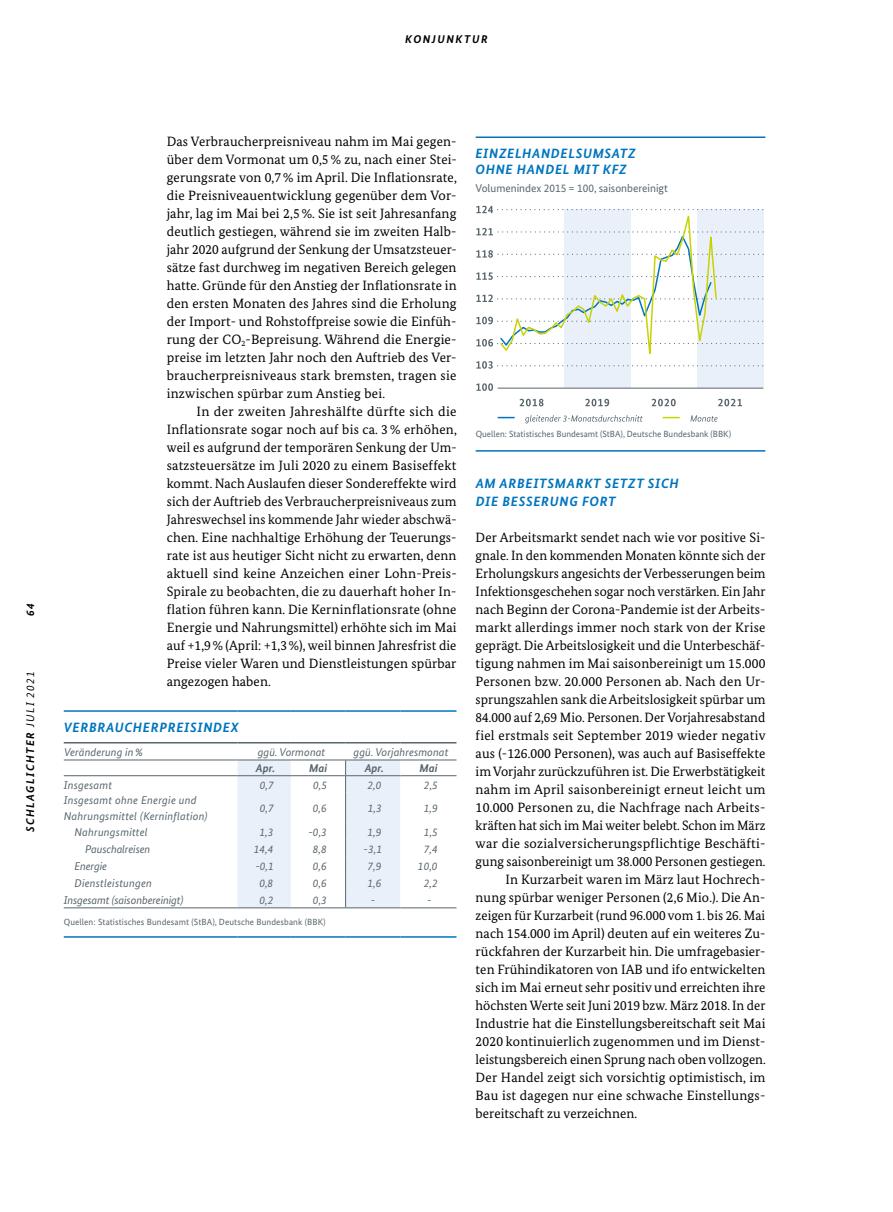
<style>
.page{position:relative;width:893px;height:1212px;background:#fff}
.page>*{position:absolute;margin:0;border:0;box-sizing:border-box;transform-origin:0 0}
.t1{font:13.5px/18px "Bundes Serif";letter-spacing:.005em;color:#000;text-align:justify}
.t2{font:italic 700 13.5px/18px "Bundes Sans";letter-spacing:.05em;color:#0075be}
.t3{font:italic 11.25px/15.8px "Bundes Sans";letter-spacing:.01em;color:#57666d}
.t4{font:italic 11.25px "Bundes Sans";letter-spacing:-.01em;color:#57666d}
.t5{font:11.25px "Bundes Sans";color:#57666d}
.t6{font:italic 700 11.25px "Bundes Sans";letter-spacing:.135em;color:#000}
.t7{font:italic 700 11.25px "Bundes Sans";letter-spacing:.005em;color:#57666d}
.t8{font:9px "Bundes Sans";color:#57666d}
.s1{font-weight:400}
</style>
<div class="page">
<hr style="left:64px;top:710px;width:174px;height:2px;background:#0075be">
<hr style="left:238px;top:710px;width:53px;height:2px;background:#0075be">
<hr style="left:291px;top:710px;width:55px;height:2px;background:#0075be">
<hr style="left:346px;top:710px;width:54px;height:2px;background:#0075be">
<hr style="left:400px;top:710px;width:56px;height:2px;background:#0075be">
<hr style="left:64px;top:936px;width:174px;height:2px;background:#0075be">
<hr style="left:238px;top:936px;width:53px;height:2px;background:#0075be">
<hr style="left:291px;top:936px;width:55px;height:2px;background:#0075be">
<hr style="left:346px;top:936px;width:54px;height:2px;background:#0075be">
<hr style="left:400px;top:936px;width:56px;height:2px;background:#0075be">
<svg style="left:64px;top:711px;width:392px;height:196px"></svg>
<hr style="left:64px;top:907px;width:174px;height:1px;background:#57666d">
<hr style="left:238px;top:907px;width:53px;height:1px;background:#57666d">
<hr style="left:291px;top:907px;width:55px;height:1px;background:#57666d">
<hr style="left:346px;top:907px;width:54px;height:1px;background:#57666d">
<hr style="left:400px;top:907px;width:56px;height:1px;background:#57666d">
<div style="left:564px;top:210px;width:66px;height:178px;background:#e9f0fa"></div>
<div style="left:697px;top:210px;width:66px;height:178px;background:#e9f0fa"></div>
<hr style="left:498px;top:388px;width:265px;height:1px;background:#57666d">
<svg style="left:498px;top:417px;width:17px;height:1px"></svg>
<svg style="left:663px;top:417px;width:17px;height:1px"></svg>
<svg style="left:525px;top:415px;width:118px;height:8px"></svg>
<svg style="left:690px;top:415px;width:27px;height:7px"></svg>
<svg style="left:585px;top:399px;width:24px;height:7px"></svg>
<svg style="left:520px;top:399px;width:23px;height:7px"></svg>
<svg style="left:652px;top:399px;width:24px;height:7px"></svg>
<svg style="left:718px;top:399px;width:24px;height:7px"></svg>
<svg style="left:476px;top:206px;width:288px;height:168px"></svg>
<svg style="left:476px;top:383px;width:17px;height:8px"></svg>
<hr style="left:476px;top:136px;width:289px;height:2px;background:#0075be">
<hr style="left:476px;top:450px;width:289px;height:2px;background:#0075be">
<p class="t6" style="left:405px;top:32px;width:84px">KONJUNKTUR</p>
<p class="t6" style="left:24px;top:616px;width:14px;rotate:-90deg">64</p>
<p class="t6" style="left:24px;top:832px;width:162px;rotate:-90deg">SCHLAGLICHTER <span class="s1">JULI 2021</span></p>
<p class="t1" style="left:167px;top:132px;width:292px">Das Verbraucherpreisniveau nahm im Mai gegen&shy;über dem Vormonat um 0,5% zu, nach einer Stei&shy;gerungsrate von 0,7% im April. Die Inflationsrate, die Preisniveauentwicklung gegenüber dem Vor&shy;jahr, lag im Mai bei 2,5%. Sie ist seit Jahresanfang deutlich gestiegen, während sie im zweiten Halb&shy;jahr 2020 aufgrund der Senkung der Umsatzsteuer&shy;sätze fast durchweg im negativen Bereich gelegen hatte. Gründe für den Anstieg der Inflationsrate in den ersten Monaten des Jahres sind die Erholung der Import- und Rohstoffpreise sowie die Einfüh&shy;rung der CO<sub>2</sub>-Bepreisung. Während die Energie&shy;preise im letzten Jahr noch den Auftrieb des Ver&shy;braucherpreisniveaus stark bremsten, tragen sie inzwischen spürbar zum Anstieg bei.</p>
<p class="t1" style="left:167px;top:402px;width:292px;text-indent:30px">In der zweiten Jahreshälfte dürfte sich die Inflationsrate sogar noch auf bis ca. 3 % erhöhen, weil es aufgrund der temporären Senkung der Um&shy;satzsteuersätze im Juli 2020 zu einem Basiseffekt kommt. Nach Auslaufen dieser Sondereffekte wird sich der Auftrieb des Verbraucherpreisniveaus zum Jahreswechsel ins kommende Jahr wieder abschwä&shy;chen. Eine nachhaltige Erhöhung der Teuerungs&shy;rate ist aus heutiger Sicht nicht zu erwarten, denn aktuell sind keine Anzeichen einer Lohn-Preis-Spirale zu beobachten, die zu dauerhaft hoher In&shy;flation führen kann. Die Kerninflationsrate (ohne Energie und Nahrungsmittel) erhöhte sich im Mai auf +1,9% (April: +1,3%), weil binnen Jahresfrist die Preise vieler Waren und Dienstleistungen spürbar angezogen haben.</p>
<p class="t2" style="left:64px;top:718px;width:176px">VERBRAUCHERPREISINDEX</p>
<p class="t3" style="left:64px;top:744px;width:80px">Veränderung in%</p>
<p class="t3" style="left:258px;top:744px;width:69px">ggü. Vormonat</p>
<p class="t3" style="left:354px;top:744px;width:96px">ggü. Vorjahresmonat</p>
<p class="t7" style="left:256px;top:761px;width:21px">Apr.</p>
<p class="t7" style="left:309px;top:761px;width:20px">Mai</p>
<p class="t7" style="left:365px;top:761px;width:21px">Apr.</p>
<p class="t7" style="left:419px;top:761px;width:20px">Mai</p>
<p class="t3" style="left:64px;top:777px;width:50px">Insgesamt</p>
<p class="t3" style="left:260px;top:777px;width:15px">0,7</p>
<p class="t3" style="left:313px;top:777px;width:15px">0,5</p>
<p class="t3" style="left:367px;top:777px;width:15px">2,0</p>
<p class="t3" style="left:424px;top:777px;width:15px">2,5</p>
<p class="t3" style="left:64px;top:792px;width:145px">Insgesamt ohne Energie und<br>Nahrungsmittel (Kerninflation)</p>
<p class="t3" style="left:260px;top:800px;width:15px">0,7</p>
<p class="t3" style="left:313px;top:800px;width:15px">0,6</p>
<p class="t3" style="left:368px;top:800px;width:15px">1,3</p>
<p class="t3" style="left:424px;top:800px;width:15px">1,9</p>
<p class="t3" style="left:74px;top:824px;width:75px">Nahrungsmittel</p>
<p class="t3" style="left:259px;top:824px;width:15px">1,3</p>
<p class="t3" style="left:308px;top:824px;width:20px">-0,3</p>
<p class="t3" style="left:368px;top:824px;width:15px">1,9</p>
<p class="t3" style="left:424px;top:824px;width:15px">1,5</p>
<p class="t4" style="left:85px;top:842px;width:67px">Pauschalreisen</p>
<p class="t3" style="left:254px;top:841px;width:21px">14,4</p>
<p class="t3" style="left:313px;top:841px;width:15px">8,8</p>
<p class="t3" style="left:364px;top:841px;width:20px">-3,1</p>
<p class="t3" style="left:424px;top:841px;width:15px">7,4</p>
<p class="t4" style="left:74px;top:859px;width:34px">Energie</p>
<p class="t3" style="left:255px;top:858px;width:20px">-0,1</p>
<p class="t3" style="left:313px;top:858px;width:15px">0,6</p>
<p class="t3" style="left:368px;top:858px;width:15px">7,9</p>
<p class="t3" style="left:418px;top:858px;width:21px">10,0</p>
<p class="t3" style="left:74px;top:875px;width:79px">Dienstleistungen</p>
<p class="t3" style="left:259px;top:875px;width:15px">0,8</p>
<p class="t3" style="left:313px;top:875px;width:15px">0,6</p>
<p class="t3" style="left:368px;top:875px;width:15px">1,6</p>
<p class="t3" style="left:424px;top:875px;width:15px">2,2</p>
<p class="t4" style="left:64px;top:893px;width:121px">Insgesamt (saisonbereinigt)</p>
<p class="t3" style="left:260px;top:892px;width:15px">0,2</p>
<p class="t3" style="left:313px;top:892px;width:15px">0,3</p>
<p class="t3" style="left:371px;top:892px;width:6px">-</p>
<p class="t3" style="left:427px;top:892px;width:6px">-</p>
<p class="t8" style="left:64px;top:917px;width:263px">Quellen: Statistisches Bundesamt (StBA), Deutsche Bundesbank (BBK)</p>
<p class="t2" style="left:475px;top:145px;width:162px;line-height:16.2px">EINZELHANDELSUMSATZ<br>OHNE HANDEL MIT KFZ</p>
<p class="t5" style="left:475px;top:181px;width:194px">Volumenindex 2015 = 100, saisonbereinigt</p>
<p class="t8" style="left:476px;top:429px;width:257px">Quellen: Statistisches Bundesamt (StBA), Deutsche Bundesbank (BBK)</p>
<p class="t2" style="left:476px;top:474px;width:205px">AM ARBEITSMARKT SETZT SICH<br>DIE BESSERUNG FORT</p>
<p class="t1" style="left:476px;top:528px;width:291px">Der Arbeitsmarkt sendet nach wie vor positive Si-</p>
<p class="t1" style="left:476px;top:546px;width:291px">gnale. In den kommenden Monaten könnte sich der</p>
<p class="t1" style="left:476px;top:564px;width:291px">Erholungskurs angesichts der Verbesserungen beim</p>
<p class="t1" style="left:476px;top:582px;width:291px">Infektionsgeschehen sogar noch verstärken. Ein Jahr</p>
<p class="t1" style="left:476px;top:600px;width:291px">nach Beginn der Corona-Pandemie ist der Arbeits-</p>
<p class="t1" style="left:476px;top:618px;width:291px">markt allerdings immer noch stark von der Krise</p>
<p class="t1" style="left:476px;top:636px;width:291px">geprägt. Die Arbeitslosigkeit und die Unterbeschäf-</p>
<p class="t1" style="left:476px;top:654px;width:291px">tigung nahmen im Mai saisonbereinigt um 15.000</p>
<p class="t1" style="left:476px;top:672px;width:291px">Personen bzw. 20.000 Personen ab. Nach den Ur-</p>
<p class="t1" style="left:476px;top:690px;width:291px">sprungszahlen sank die Arbeitslosigkeit spürbar um</p>
<p class="t1" style="left:476px;top:708px;width:291px">84.000 auf 2,69 Mio. Personen. Der Vorjahresabstand</p>
<p class="t1" style="left:476px;top:726px;width:291px">fiel erstmals seit September 2019 wieder negativ</p>
<p class="t1" style="left:476px;top:744px;width:291px">aus (-126.000 Personen), was auch auf Basiseffekte</p>
<p class="t1" style="left:476px;top:762px;width:291px">im Vorjahr zurückzuführen ist. Die Erwerbstätigkeit</p>
<p class="t1" style="left:476px;top:780px;width:291px">nahm im April saisonbereinigt erneut leicht um</p>
<p class="t1" style="left:476px;top:798px;width:291px">10.000 Personen zu, die Nachfrage nach Arbeits-</p>
<p class="t1" style="left:476px;top:816px;width:291px">kräften hat sich im Mai weiter belebt. Schon im März</p>
<p class="t1" style="left:476px;top:834px;width:291px">war die sozialversicherungspflichtige Beschäfti-</p>
<p class="t1" style="left:476px;top:852px;width:291px">gung saisonbereinigt um 38.000 Personen gestiegen.</p>
<p class="t1" style="left:505px;top:870px;width:261px">In Kurzarbeit waren im März laut Hochrech-</p>
<p class="t1" style="left:476px;top:888px;width:291px">nung spürbar weniger Personen (2,6 Mio.). Die An-</p>
<p class="t1" style="left:476px;top:906px;width:291px">zeigen für Kurzarbeit (rund 96.000 vom 1. bis 26. Mai</p>
<p class="t1" style="left:476px;top:924px;width:291px">nach 154.000 im April) deuten auf ein weiteres Zu-</p>
<p class="t1" style="left:476px;top:942px;width:291px">rückfahren der Kurzarbeit hin. Die umfragebasier-</p>
<p class="t1" style="left:476px;top:960px;width:291px">ten Frühindikatoren von IAB und ifo entwickelten</p>
<p class="t1" style="left:476px;top:978px;width:291px">sich im Mai erneut sehr positiv und erreichten ihre</p>
<p class="t1" style="left:476px;top:996px;width:291px">höchsten Werte seit Juni 2019 bzw. März 2018. In der</p>
<p class="t1" style="left:476px;top:1014px;width:291px">Industrie hat die Einstellungsbereitschaft seit Mai</p>
<p class="t1" style="left:476px;top:1032px;width:291px">2020 kontinuierlich zugenommen und im Dienst-</p>
<p class="t1" style="left:476px;top:1050px;width:292px">leistungsbereich einen Sprung nach oben vollzogen.</p>
<p class="t1" style="left:476px;top:1068px;width:291px">Der Handel zeigt sich vorsichtig optimistisch, im</p>
<p class="t1" style="left:476px;top:1086px;width:291px">Bau ist dagegen nur eine schwache Einstellungs-</p>
<p class="t1" style="left:476px;top:1104px;width:163px">bereitschaft zu verzeichnen.</p>
</div>
